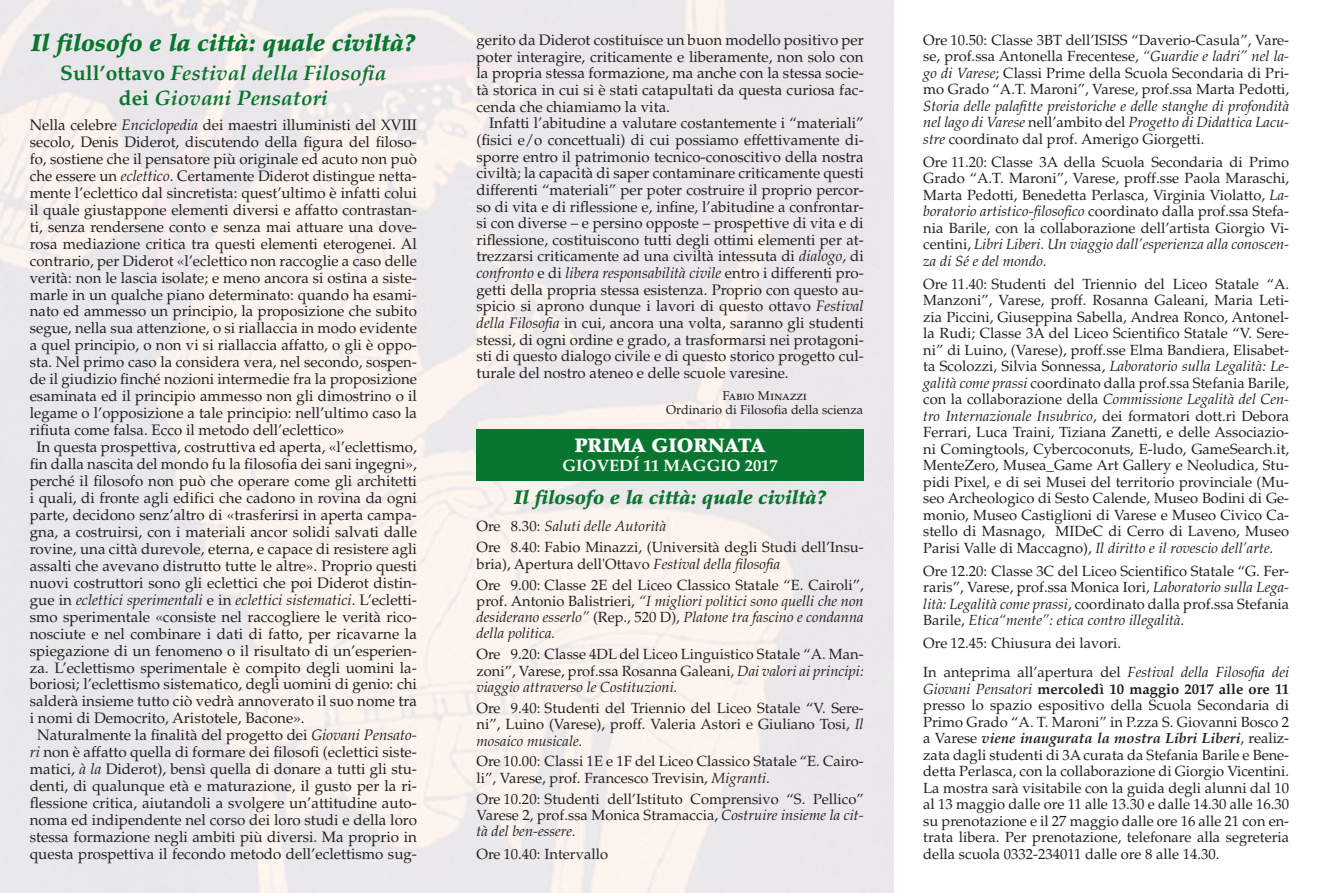
<style>
.page{position:relative;width:1319px;height:893px;background:#fff}
.page>*{position:absolute;margin:0;border:0;box-sizing:border-box;transform-origin:0 0}
.ore{font:italic 900 24px "Palatino LT Std";color:#09762f}
.ore-2{font:italic 700 21px "Palatino LT Std";color:#09762f}
.ore-3{font:italic 900 19.5px "Palatino LT Std";color:#09762f}
.No_Spacing1{font:900 19.5px "Palatino LT Std";color:#fff}
.No_Spacing1-2{font:700 16.5px "Palatino LT Std";color:#fff}
.ore-4{font:15.15px/17px "Palatino LT Std";color:#231f20;text-align:justify}
.ore-5{font:14.7px/16.5px "Palatino LT Std";color:#231f20;text-align:justify}
.ore-6{font:italic 14.7px/16.4px "Palatino LT Std";color:#231f20;text-align:justify}
.testo_pag__2{font:12.75px "Palatino LT Std";color:#231f20}
.s1{font-style:normal}
.s2{font-style:italic}
.s3{font-weight:700}
.s4{font-weight:700;font-style:italic}
</style>
<div class="page">
<img style="left:0;top:0;width:893px;height:893px">
<div style="left:476px;top:429px;width:387px;height:51px;background:#09762f"></div>
<p class="ore" style="left:31px;top:29px;width:385px">Il filosofo e la città: quale civiltà?</p>
<p class="ore-2" style="left:60px;top:61px;width:328px"><span class="s1">Sull’ottavo</span> Festival della Filosofia</p>
<p class="ore-2" style="left:119px;top:85px;width:210px"><span class="s1">dei</span> Giovani Pensatori</p>
<p class="ore-4" style="left:30px;top:117px;width:388px">Nella celebre <span class="s2">Enciclopedia</span> dei maestri illuministi del XVIII secolo, Denis Diderot, discutendo della figura del filoso&shy;fo, sostiene che il pensatore più originale ed acuto non può che essere un <span class="s2">eclettico</span>. Certamente Diderot distingue netta&shy;mente l’eclettico dal sincretista: quest’ultimo è infatti colui il quale giustappone elementi diversi e affatto contrastan&shy;ti, senza rendersene conto e senza mai attuare una dove&shy;rosa mediazione critica tra questi elementi eterogenei. Al contrario, per Diderot «l’eclettico non raccoglie a caso delle verità: non le lascia isolate; e meno ancora si ostina a siste&shy;marle in un qualche piano determinato: quando ha esami&shy;nato ed ammesso un principio, la proposizione che subito segue, nella sua attenzione, o si riallaccia in modo evidente a quel principio, o non vi si riallaccia affatto, o gli è oppo&shy;sta. Nel primo caso la considera vera, nel secondo, sospen&shy;de il giudizio finché nozioni intermedie fra la proposizione esaminata ed il principio ammesso non gli dimostrino o il legame o l’opposizione a tale principio: nell’ultimo caso la rifiuta come falsa. Ecco il metodo dell’eclettico»</p>
<p class="ore-4" style="left:30px;top:439px;width:388px;text-indent:7px">In questa prospettiva, costruttiva ed aperta, «l’eclettismo, fin dalla nascita del mondo fu la filosofia dei sani ingegni», perché il filosofo non può che operare come gli architetti i quali, di fronte agli edifici che cadono in rovina da ogni parte, decidono senz’altro di «trasferirsi in aperta campa&shy;gna, a costruirsi, con i materiali ancor solidi salvati dalle rovine, una città durevole, eterna, e capace di resistere agli assalti che avevano distrutto tutte le altre». Proprio questi nuovi costruttori sono gli eclettici che poi Diderot distin&shy;gue in <span class="s2">eclettici sperimentali</span> e in <span class="s2">eclettici sistematici</span>. L’ecletti&shy;smo sperimentale «consiste nel raccogliere le verità rico&shy;nosciute e nel combinare i dati di fatto, per ricavarne la spiegazione di un fenomeno o il risultato di un’esperien&shy;za. L’eclettismo sperimentale è compito degli uomini la&shy;boriosi; l’eclettismo sistematico, degli uomini di genio: chi salderà insieme tutto ciò vedrà annoverato il suo nome tra i nomi di Democrito, Aristotele, Bacone».</p>
<p class="ore-4" style="left:30px;top:727px;width:388px;text-align:center">Naturalmente la finalità del progetto dei <span class="s2">Giovani Pensato&shy;ri</span> non è affatto quella di formare dei filosofi (eclettici siste&shy;matici, <span class="s2">à la</span> Diderot), bensì quella di donare a tutti gli stu&shy;denti, di qualunque età e maturazione, il gusto per la ri&shy;flessione critica, aiutandoli a svolgere un’attitudine auto&shy;noma ed indipendente nel corso dei loro studi e della loro stessa formazione negli ambiti più diversi. Ma proprio in questa prospettiva il fecondo metodo dell’eclettismo sug-</p>
<p class="ore-4" style="left:476px;top:32px;width:388px">gerito da Diderot costituisce un buon modello positivo per poter interagire, criticamente e liberamente, non solo con la propria stessa formazione, ma anche con la stessa socie&shy;tà storica in cui si è stati catapultati da questa curiosa fac&shy;cenda che chiamiamo la vita.</p>
<p class="ore-4" style="left:476px;top:115px;width:388px;text-indent:13px">Infatti l’abitudine a valutare costantemente i “materiali” (fisici e/o concettuali) di cui possiamo effettivamente di&shy;sporre entro il patrimonio tecnico-conoscitivo della nostra civiltà; la capacità di saper contaminare criticamente questi differenti “materiali” per poter costruire il proprio percor&shy;so di vita e di riflessione e, infine, l’abitudine a confrontar&shy;si con diverse – e persino opposte – prospettive di vita e di riflessione, costituiscono tutti degli ottimi elementi per at&shy;trezzarsi criticamente ad una civiltà intessuta di <span class="s2">dialogo</span>, di <span class="s2">confronto</span> e di <span class="s2">libera responsabilità civile</span> entro i differenti pro&shy;getti della propria stessa esistenza. Proprio con questo au&shy;spicio si aprono dunque i lavori di questo ottavo <span class="s2">Festival della Filosofia</span> in cui, ancora una volta, saranno gli studenti stessi, di ogni ordine e grado, a trasformarsi nei protagoni&shy;sti di questo dialogo civile e di questo storico progetto cul&shy;turale del nostro ateneo e delle scuole varesine.</p>
<p class="testo_pag__2" style="left:722px;top:388px;width:86px">Fabio Minazzi</p>
<p class="testo_pag__2" style="left:666px;top:402px;width:198px">Ordinario di Filosofia della scienza</p>
<p class="No_Spacing1" style="left:575px;top:433px;width:192px">PRIMA GIORNATA</p>
<p class="No_Spacing1-2" style="left:562px;top:456px;width:217px">GIOVEDÍ 11 MAGGIO 2017</p>
<p class="ore-3" style="left:514px;top:486px;width:313px">Il filosofo e la città: quale civiltà?</p>
<p class="ore-6" style="left:476px;top:518px;width:191px"><span class="s1">Ore 8.30:</span> Saluti delle Autorità</p>
<p class="ore-5" style="left:476px;top:539px;width:388px">Ore 8.40: Fabio Minazzi, (Università degli Studi dell’Insu&shy;bria), Apertura dell'Ottavo <span class="s2">Festival della filosofia</span></p>
<p class="ore-6" style="left:476px;top:577px;width:388px"><span class="s1">Ore 9.00: Classe 2E del Liceo Classico Statale “E. Cairoli”, prof. Antonio Balistrieri,</span> “I migliori politici sono quelli che non desiderano esserlo” <span class="s1">(Rep., 520 D),</span> Platone tra fascino e condanna della politica.</p>
<p class="ore-5" style="left:476px;top:646px;width:388px">Ore 9.20: Classe 4DL del Liceo Linguistico Statale “A. Man&shy;zoni”, Varese, prof.ssa Rosanna Galeani, <span class="s2">Dai valori ai principi: viaggio attraverso le Costituzioni.</span></p>
<p class="ore-5" style="left:476px;top:700px;width:388px">Ore 9.40: Studenti del Triennio del Liceo Statale “V. Sere&shy;ni”, Luino (Varese), proff. Valeria Astori e Giuliano Tosi, <span class="s2">Il mosaico musicale.</span></p>
<p class="ore-5" style="left:476px;top:753px;width:388px">Ore 10.00: Classi 1E e 1F del Liceo Classico Statale “E. Cairo&shy;li”, Varese, prof. Francesco Trevisin, <span class="s2">Migranti.</span></p>
<p class="ore-5" style="left:476px;top:791px;width:388px">Ore 10.20: Studenti dell’Istituto Comprensivo “S. Pellico” Varese 2, prof.ssa Monica Stramaccia, <span class="s2">Costruire insieme la cit&shy;tà del ben-essere.</span></p>
<p class="ore-5" style="left:476px;top:846px;width:133px">Ore 10.40: Intervallo</p>
<p class="ore-5" style="left:923px;top:32px;width:367px">Ore 10.50: Classe 3BT dell’ISISS “Daverio-Casula”, Vare&shy;se, prof.ssa Antonella Frecentese, <span class="s2">“Guardie e ladri” nel la&shy;go di Varese</span>; Classi Prime della Scuola Secondaria di Pri&shy;mo Grado “A.T. Maroni”, Varese, prof.ssa Marta Pedotti, <span class="s2">Storia delle palafitte preistoriche e delle stanghe di profondità nel lago di Varese</span> nell’ambito del <span class="s2">Progetto di Didattica Lacu&shy;stre</span> coordinato dal prof. Amerigo Giorgetti.</p>
<p class="ore-5" style="left:923px;top:154px;width:367px">Ore 11.20: Classe 3A della Scuola Secondaria di Primo Grado “A.T. Maroni”, Varese, proff.sse Paola Maraschi, Marta Pedotti, Benedetta Perlasca, Virginia Violatto, <span class="s2">La&shy;boratorio artistico-filosofico</span> coordinato dalla prof.ssa Stefa&shy;nia Barile, con la collaborazione dell’artista Giorgio Vi&shy;centini, <span class="s2">Libri Liberi. Un viaggio dall’esperienza alla conoscen&shy;za di Sé e del mondo.</span></p>
<p class="ore-5" style="left:923px;top:276px;width:367px">Ore 11.40: Studenti del Triennio del Liceo Statale “A.<br>Manzoni”, Varese, proff. Rosanna Galeani, Maria Leti&shy;zia Piccini, Giuseppina Sabella, Andrea Ronco, Antonel&shy;la Rudi; Classe 3A del Liceo Scientifico Statale “V. Sere&shy;ni” di Luino, (Varese), proff.sse Elma Bandiera, Elisabet&shy;ta Scolozzi, Silvia Sonnessa, <span class="s2">Laboratorio sulla Legalità: Le&shy;galità come prassi</span> coordinato dalla prof.ssa Stefania Barile, con la collaborazione della <span class="s2">Commissione Legalità del Cen&shy;tro Internazionale Insubrico</span>, dei formatori dott.ri Debora Ferrari, Luca Traini, Tiziana Zanetti, e delle Associazio&shy;ni Comingtools, Cybercoconuts, E-ludo, GameSearch.it, MenteZero, Musea_Game Art Gallery e Neoludica, Stu&shy;pidi Pixel, e di sei Musei del territorio provinciale (Mu&shy;seo Archeologico di Sesto Calende, Museo Bodini di Ge&shy;monio, Museo Castiglioni di Varese e Museo Civico Ca&shy;stello di Masnago, MIDeC di Cerro di Laveno, Museo Parisi Valle di Maccagno), <span class="s2">Il diritto e il rovescio dell’arte.</span></p>
<p class="ore-5" style="left:923px;top:563px;width:367px">Ore 12.20: Classe 3C del Liceo Scientifico Statale “G. Fer&shy;raris”, Varese, prof.ssa Monica Iori, <span class="s2">Laboratorio sulla Lega&shy;lità: Legalità come prassi</span>, coordinato dalla prof.ssa Stefania Barile, <span class="s2">Etica“mente”: etica contro illegalità</span>.</p>
<p class="ore-5" style="left:923px;top:635px;width:199px">Ore 12.45: Chiusura dei lavori.</p>
<p class="ore-5" style="left:923px;top:664px;width:367px">In anteprima all’apertura del <span class="s2">Festival della Filosofia dei Giovani Pensatori</span> <span class="s3">mercoledì 10 maggio 2017 alle ore 11 </span>presso lo spazio espositivo della Scuola Secondaria di Primo Grado “A. T. Maroni” in P.zza S. Giovanni Bosco 2 a Varese <span class="s4">viene inaugurata la mostra Libri Liberi</span>, realiz&shy;zata dagli studenti di 3A curata da Stefania Barile e Bene&shy;detta Perlasca, con la collaborazione di Giorgio Vicentini.<br>La mostra sarà visitabile con la guida degli alunni dal 10 al 13 maggio dalle ore 11 alle 13.30 e dalle 14.30 alle 16.30 su prenotazione e il 27 maggio dalle ore 16 alle 21 con en&shy;trata libera. Per prenotazione, telefonare alla segreteria della scuola 0332-234011 dalle ore 8 alle 14.30.</p>
</div>
